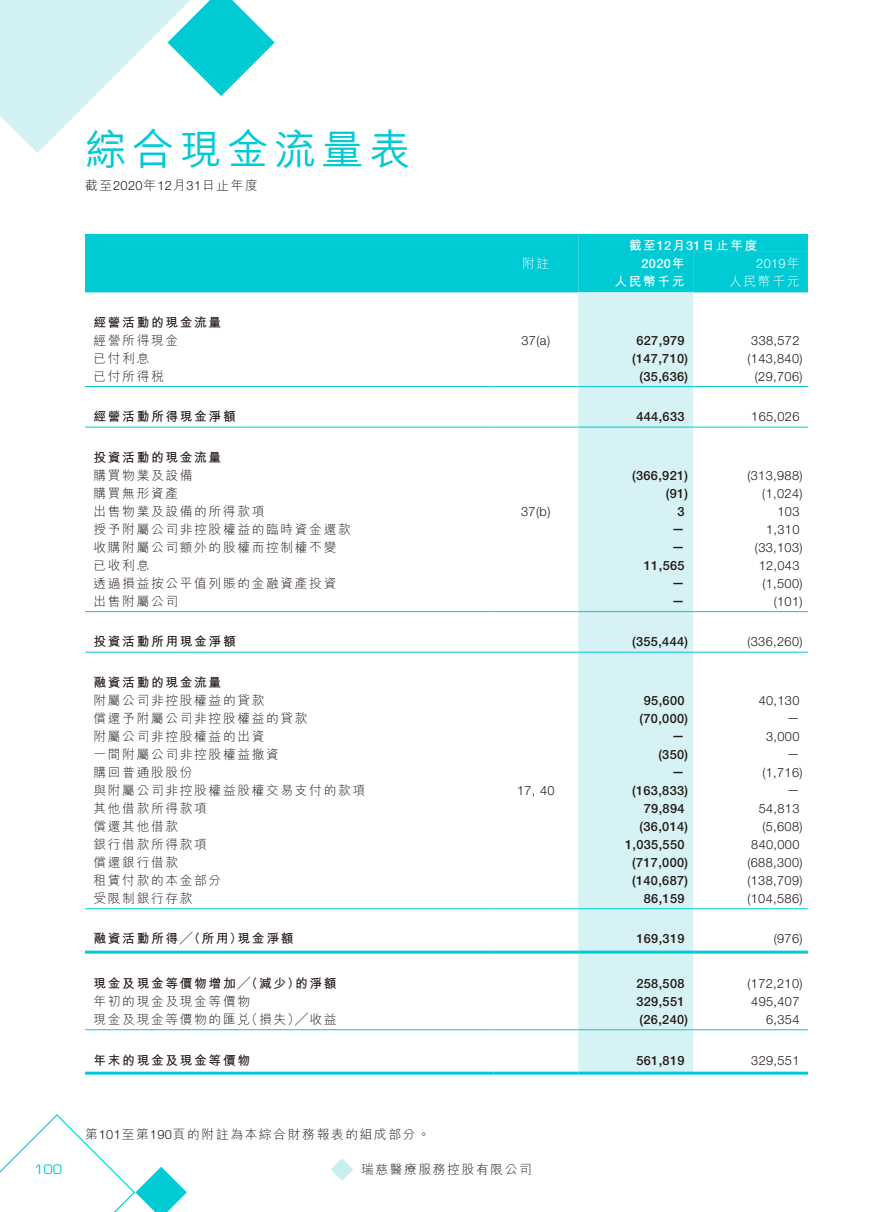
<style>
.page{position:relative;width:893px;height:1212px;background:#fff}
.page>*{position:absolute;margin:0;border:0;box-sizing:border-box;transform-origin:0 0}
.t1{font:500 42px "M Hei HK";letter-spacing:.13em;color:#00cad4}
.t2{font:300 12.75px "M Hei HK";letter-spacing:.13em;color:#231916}
.t3{font:300 12.75px "Helvetica Neue LT Std";letter-spacing:.03em;color:#231916}
.t4{font:500 12.75px "Helvetica Neue LT Std";letter-spacing:.03em;color:#231916}
.t5{font:700 12.75px "M Hei HK";letter-spacing:.13em;color:#231916}
.t6{font:700 12.75px "M Hei HK";letter-spacing:.13em;color:#fff}
.t7{font:300 12.75px "M Hei HK";letter-spacing:.13em;color:#fff}
.t8{font:500 12.75px "Helvetica Neue LT Std";color:#fff}
.t9{font:300 12.75px "Helvetica Neue LT Std";color:#fff}
.t10{font:12.75px "Eurostile LT Std";color:#00cad4}
.s1{font-family:"Helvetica Neue LT Std"}
.s2{font-family:"Helvetica Neue LT Std";font-weight:500}
.s3{font-family:"M Hei HK";font-weight:700}
.s4{font-family:"M Hei HK"}
</style>
<div class="page">
<svg style="left:0;top:0;width:168px;height:153px;fill:#d2f1f3"></svg>
<svg style="left:168px;top:0;width:107px;height:96px"></svg>
<svg style="left:0;top:1114px;width:187px;height:98px"></svg>
<svg style="left:331px;top:1158px;width:22px;height:23px"></svg>
<div style="left:85px;top:234px;width:723px;height:58px;background:#00cad4"></div>
<div style="left:578px;top:292px;width:115px;height:779px;background:#d6f2f4"></div>
<hr style="left:85px;top:386px;width:408px;height:1px;background:#00cad4">
<hr style="left:493px;top:386px;width:85px;height:1px;background:#00cad4">
<hr style="left:578px;top:386px;width:115px;height:1px;background:#00cad4">
<hr style="left:693px;top:386px;width:115px;height:1px;background:#00cad4">
<hr style="left:85px;top:427px;width:408px;height:1px;background:#00cad4">
<hr style="left:493px;top:427px;width:85px;height:1px;background:#00cad4">
<hr style="left:578px;top:427px;width:115px;height:1px;background:#00cad4">
<hr style="left:693px;top:427px;width:115px;height:1px;background:#00cad4">
<hr style="left:85px;top:611px;width:408px;height:1px;background:#00cad4">
<hr style="left:493px;top:611px;width:85px;height:1px;background:#00cad4">
<hr style="left:578px;top:611px;width:115px;height:1px;background:#00cad4">
<hr style="left:693px;top:611px;width:115px;height:1px;background:#00cad4">
<hr style="left:85px;top:652px;width:408px;height:1px;background:#00cad4">
<hr style="left:493px;top:652px;width:85px;height:1px;background:#00cad4">
<hr style="left:578px;top:652px;width:115px;height:1px;background:#00cad4">
<hr style="left:693px;top:652px;width:115px;height:1px;background:#00cad4">
<hr style="left:85px;top:908px;width:408px;height:1px;background:#00cad4">
<hr style="left:493px;top:908px;width:85px;height:1px;background:#00cad4">
<hr style="left:578px;top:908px;width:115px;height:1px;background:#00cad4">
<hr style="left:693px;top:908px;width:115px;height:1px;background:#00cad4">
<hr style="left:85px;top:950px;width:408px;height:3px;background:#00cad4">
<hr style="left:493px;top:950px;width:85px;height:3px;background:#00cad4">
<hr style="left:578px;top:950px;width:115px;height:3px;background:#00cad4">
<hr style="left:693px;top:950px;width:115px;height:3px;background:#00cad4">
<hr style="left:85px;top:1029px;width:408px;height:1px;background:#00cad4">
<hr style="left:493px;top:1029px;width:85px;height:1px;background:#00cad4">
<hr style="left:578px;top:1029px;width:115px;height:1px;background:#00cad4">
<hr style="left:693px;top:1029px;width:115px;height:1px;background:#00cad4">
<hr style="left:85px;top:1071px;width:408px;height:3px;background:#00cad4">
<hr style="left:493px;top:1071px;width:85px;height:3px;background:#00cad4">
<hr style="left:578px;top:1071px;width:115px;height:3px;background:#00cad4">
<hr style="left:693px;top:1071px;width:115px;height:3px;background:#00cad4">
<h1 class="t1" style="left:85px;top:119px;width:328px">綜合現金流量表</h1>
<p class="t2" style="left:85px;top:179px;width:174px">截至<span class="s1">2020</span>年<span class="s1">12</span>月<span class="s1">31</span>日止年度</p>
<p class="t6" style="left:629px;top:236px;width:130px">截至<span class="s2">12</span>月<span class="s2">31</span>日止年度</p>
<p class="t7" style="left:522px;top:257px;width:29px">附註</p>
<p class="t8" style="left:641px;top:256px;width:45px">2020<span class="s3">年</span></p>
<p class="t9" style="left:756px;top:256px;width:45px">2019<span class="s4">年</span></p>
<p class="t6" style="left:614px;top:272px;width:72px">人民幣千元</p>
<p class="t7" style="left:729px;top:275px;width:72px">人民幣千元</p>
<p class="t5" style="left:94px;top:313px;width:129px">經營活動的現金流量</p>
<p class="t2" style="left:94px;top:334px;width:86px">經營所得現金</p>
<p class="t3" style="left:521px;top:332px;width:30px">37(a)</p>
<p class="t4" style="left:636px;top:333px;width:50px">627,979</p>
<p class="t3" style="left:751px;top:332px;width:50px">338,572</p>
<p class="t2" style="left:94px;top:352px;width:57px">已付利息</p>
<p class="t4" style="left:632px;top:351px;width:58px">(147,710)</p>
<p class="t3" style="left:747px;top:350px;width:57px">(143,840)</p>
<p class="t2" style="left:94px;top:370px;width:72px">已付所得稅</p>
<p class="t4" style="left:640px;top:369px;width:50px">(35,636)</p>
<p class="t3" style="left:755px;top:368px;width:49px">(29,706)</p>
<p class="t5" style="left:94px;top:407px;width:144px">經營活動所得現金淨額</p>
<p class="t4" style="left:636px;top:409px;width:50px">444,633</p>
<p class="t3" style="left:751px;top:409px;width:50px">165,026</p>
<p class="t5" style="left:94px;top:448px;width:129px">投資活動的現金流量</p>
<p class="t2" style="left:94px;top:469px;width:101px">購買物業及設備</p>
<p class="t4" style="left:632px;top:468px;width:58px">(366,921)</p>
<p class="t3" style="left:747px;top:467px;width:57px">(313,988)</p>
<p class="t2" style="left:94px;top:487px;width:86px">購買無形資產</p>
<p class="t4" style="left:666px;top:486px;width:24px">(91)</p>
<p class="t3" style="left:762px;top:485px;width:42px">(1,024)</p>
<p class="t2" style="left:94px;top:505px;width:172px">出售物業及設備的所得款項</p>
<p class="t3" style="left:521px;top:503px;width:31px">37(b)</p>
<p class="t4" style="left:677px;top:504px;width:9px">3</p>
<p class="t3" style="left:777px;top:503px;width:23px">103</p>
<p class="t2" style="left:94px;top:523px;width:259px">授予附屬公司非控股權益的臨時資金還款</p>
<p class="t4" style="left:672px;top:521px;width:14px">—</p>
<p class="t3" style="left:766px;top:521px;width:35px">1,310</p>
<p class="t2" style="left:94px;top:541px;width:244px">收購附屬公司額外的股權而控制權不變</p>
<p class="t4" style="left:672px;top:539px;width:14px">—</p>
<p class="t3" style="left:755px;top:539px;width:49px">(33,103)</p>
<p class="t2" style="left:94px;top:559px;width:57px">已收利息</p>
<p class="t4" style="left:644px;top:558px;width:42px">11,565</p>
<p class="t3" style="left:759px;top:557px;width:42px">12,043</p>
<p class="t2" style="left:94px;top:577px;width:244px">透過損益按公平值列賬的金融資產投資</p>
<p class="t4" style="left:672px;top:575px;width:14px">—</p>
<p class="t3" style="left:762px;top:575px;width:42px">(1,500)</p>
<p class="t2" style="left:94px;top:595px;width:86px">出售附屬公司</p>
<p class="t4" style="left:672px;top:593px;width:14px">—</p>
<p class="t3" style="left:774px;top:593px;width:30px">(101)</p>
<p class="t5" style="left:94px;top:632px;width:144px">投資活動所用現金淨額</p>
<p class="t4" style="left:632px;top:634px;width:58px">(355,444)</p>
<p class="t3" style="left:747px;top:634px;width:57px">(336,260)</p>
<p class="t5" style="left:94px;top:673px;width:129px">融資活動的現金流量</p>
<p class="t2" style="left:94px;top:694px;width:172px">附屬公司非控股權益的貸款</p>
<p class="t4" style="left:644px;top:693px;width:42px">95,600</p>
<p class="t3" style="left:759px;top:692px;width:42px">40,130</p>
<p class="t2" style="left:94px;top:712px;width:216px">償還予附屬公司非控股權益的貸款</p>
<p class="t4" style="left:640px;top:711px;width:50px">(70,000)</p>
<p class="t3" style="left:787px;top:710px;width:14px">—</p>
<p class="t2" style="left:94px;top:730px;width:172px">附屬公司非控股權益的出資</p>
<p class="t4" style="left:672px;top:728px;width:14px">—</p>
<p class="t3" style="left:766px;top:728px;width:35px">3,000</p>
<p class="t2" style="left:94px;top:748px;width:187px">一間附屬公司非控股權益撤資</p>
<p class="t4" style="left:658px;top:747px;width:31px">(350)</p>
<p class="t3" style="left:787px;top:746px;width:14px">—</p>
<p class="t2" style="left:94px;top:766px;width:101px">購回普通股股份</p>
<p class="t4" style="left:672px;top:764px;width:14px">—</p>
<p class="t3" style="left:762px;top:764px;width:42px">(1,716)</p>
<p class="t2" style="left:94px;top:784px;width:273px">與附屬公司非控股權益股權交易支付的款項</p>
<p class="t3" style="left:517px;top:782px;width:39px">17, 40</p>
<p class="t4" style="left:632px;top:783px;width:58px">(163,833)</p>
<p class="t3" style="left:787px;top:782px;width:14px">—</p>
<p class="t2" style="left:94px;top:802px;width:115px">其他借款所得款項</p>
<p class="t4" style="left:644px;top:801px;width:42px">79,894</p>
<p class="t3" style="left:759px;top:800px;width:42px">54,813</p>
<p class="t2" style="left:94px;top:820px;width:86px">償還其他借款</p>
<p class="t4" style="left:640px;top:819px;width:50px">(36,014)</p>
<p class="t3" style="left:762px;top:819px;width:42px">(5,608)</p>
<p class="t2" style="left:94px;top:838px;width:115px">銀行借款所得款項</p>
<p class="t4" style="left:625px;top:837px;width:61px">1,035,550</p>
<p class="t3" style="left:751px;top:837px;width:50px">840,000</p>
<p class="t2" style="left:94px;top:856px;width:86px">償還銀行借款</p>
<p class="t4" style="left:632px;top:855px;width:58px">(717,000)</p>
<p class="t3" style="left:747px;top:855px;width:57px">(688,300)</p>
<p class="t2" style="left:94px;top:874px;width:129px">租賃付款的本金部分</p>
<p class="t4" style="left:632px;top:873px;width:58px">(140,687)</p>
<p class="t3" style="left:747px;top:873px;width:57px">(138,709)</p>
<p class="t2" style="left:94px;top:892px;width:101px">受限制銀行存款</p>
<p class="t4" style="left:644px;top:891px;width:42px">86,159</p>
<p class="t3" style="left:747px;top:891px;width:57px">(104,586)</p>
<p class="t5" style="left:94px;top:929px;width:201px">融資活動所得╱（所用）現金淨額</p>
<p class="t4" style="left:636px;top:931px;width:50px">169,319</p>
<p class="t3" style="left:774px;top:931px;width:30px">(976)</p>
<p class="t5" style="left:94px;top:974px;width:245px">現金及現金等價物增加╱（減少）的淨額</p>
<p class="t4" style="left:636px;top:976px;width:50px">258,508</p>
<p class="t3" style="left:747px;top:976px;width:57px">(172,210)</p>
<p class="t2" style="left:94px;top:995px;width:158px">年初的現金及現金等價物</p>
<p class="t4" style="left:636px;top:994px;width:50px">329,551</p>
<p class="t3" style="left:751px;top:994px;width:50px">495,407</p>
<p class="t2" style="left:94px;top:1013px;width:245px">現金及現金等價物的匯兌（損失）╱收益</p>
<p class="t4" style="left:640px;top:1012px;width:50px">(26,240)</p>
<p class="t3" style="left:766px;top:1012px;width:35px">6,354</p>
<p class="t5" style="left:94px;top:1050px;width:158px">年末的現金及現金等價物</p>
<p class="t4" style="left:636px;top:1052px;width:50px">561,819</p>
<p class="t3" style="left:751px;top:1052px;width:50px">329,551</p>
<p class="t2" style="left:85px;top:1128px;width:347px">第<span class="s1">101</span>至第<span class="s1">190</span>頁的附註為本綜合財務報表的組成部分。</p>
<p class="t10" style="left:35px;top:1161px;width:29px">100</p>
<p class="t2" style="left:361px;top:1163px;width:172px">瑞慈醫療服務控股有限公司</p>
</div>
